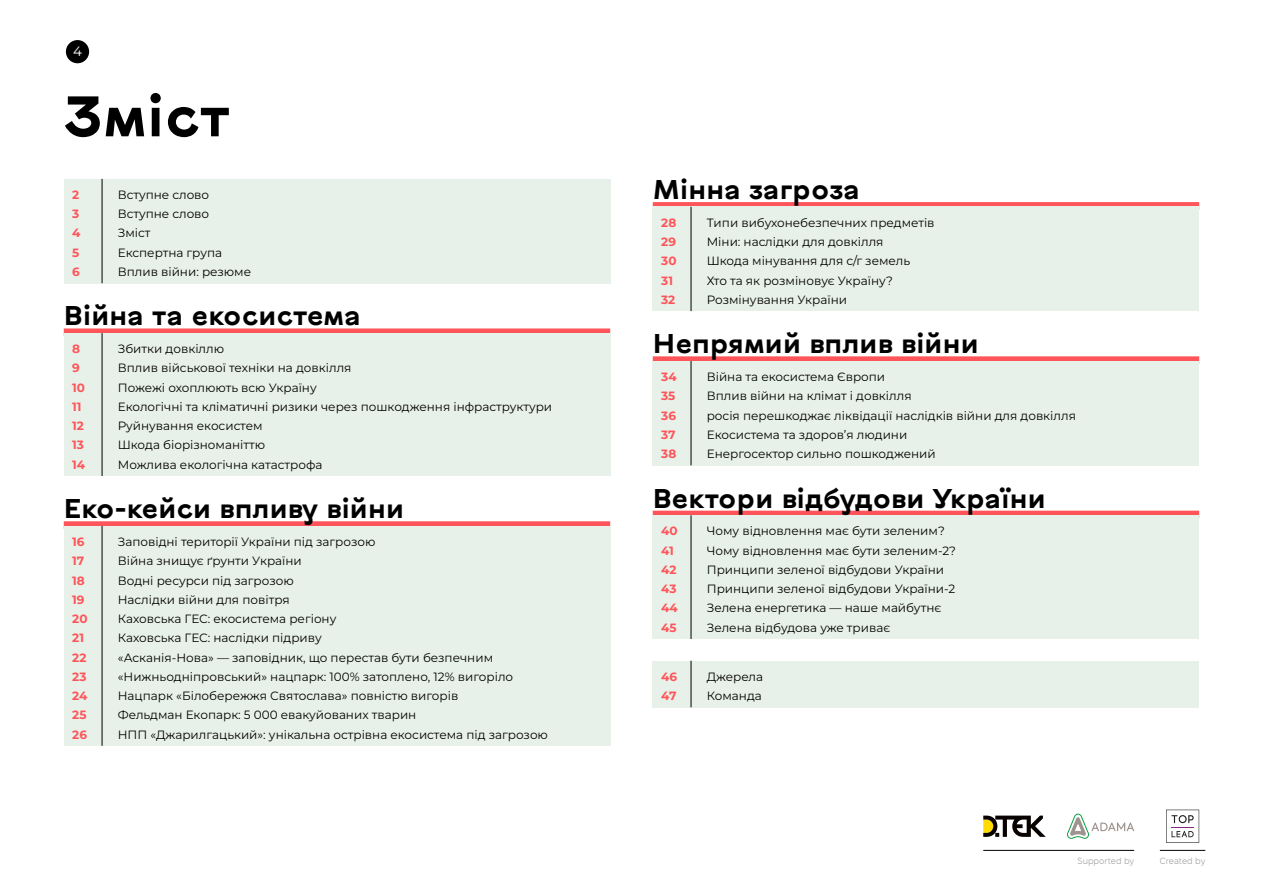
<style>
.page{position:relative;width:1263px;height:893px;background:#fff}
.page>*{position:absolute;margin:0;border:0;box-sizing:border-box;transform-origin:0 0}
.t1{font:700 57px "Vinnytsia Sans";letter-spacing:.01em;color:#000}
.t2{font:700 27px "Vinnytsia Sans";letter-spacing:.01em;color:#000}
.t3{font:13.5px "Montserrat";color:#fff}
.t4{font:12px "Montserrat";color:#000}
.t5{font:700 12px "Montserrat";color:#fe555a}
.t6{font:300 9px "Mac Paw Fixel Text";color:#9d9d9c}
</style>
<div class="page">
<div style="left:64px;top:179px;width:546px;height:104px;background:#e8f1e9"></div>
<hr style="left:102px;top:179px;width:1px;height:104px;background:#000">
<div style="left:64px;top:328px;width:546px;height:8px;background:#fe555a"></div>
<div style="left:64px;top:333px;width:546px;height:143px;background:#e8f1e9"></div>
<hr style="left:102px;top:333px;width:1px;height:143px;background:#000">
<div style="left:64px;top:521px;width:546px;height:8px;background:#fe555a"></div>
<div style="left:64px;top:526px;width:546px;height:220px;background:#e8f1e9"></div>
<hr style="left:102px;top:526px;width:1px;height:220px;background:#000">
<svg style="left:653px;top:202px;width:546px;height:5px;fill:#fe555a"></svg>
<div style="left:653px;top:207px;width:546px;height:104px;background:#e8f1e9"></div>
<hr style="left:691px;top:207px;width:1px;height:104px;background:#000">
<div style="left:653px;top:356px;width:546px;height:8px;background:#fe555a"></div>
<div style="left:653px;top:361px;width:546px;height:104px;background:#e8f1e9"></div>
<hr style="left:691px;top:361px;width:1px;height:104px;background:#000">
<div style="left:653px;top:511px;width:546px;height:7px;background:#fe555a"></div>
<div style="left:653px;top:515px;width:546px;height:124px;background:#e8f1e9"></div>
<hr style="left:691px;top:515px;width:1px;height:124px;background:#000">
<div style="left:653px;top:661px;width:546px;height:46px;background:#e8f1e9"></div>
<hr style="left:691px;top:661px;width:1px;height:46px;background:#000">
<div style="left:66px;top:40px;width:23px;height:23px;background:#000;border-radius:50%"></div>
<hr style="left:983px;top:850px;width:151px;height:1px;background:#000">
<hr style="left:1160px;top:850px;width:45px;height:1px;background:#000">
<svg style="left:1166px;top:810px;width:33px;height:33px"></svg>
<svg style="left:1067px;top:814px;width:67px;height:25px"></svg>
<svg style="left:983px;top:816px;width:63px;height:21px"></svg>
<p class="t3" style="left:73px;top:42px;width:10px">4</p>
<h1 class="t1" style="left:64px;top:77px;width:168px">Зміст</h1>
<p class="t5" style="left:72px;top:187px;width:9px">2</p>
<p class="t4" style="left:118px;top:187px;width:93px">Вступне слово</p>
<p class="t5" style="left:72px;top:206px;width:9px">3</p>
<p class="t4" style="left:118px;top:206px;width:93px">Вступне слово</p>
<p class="t5" style="left:72px;top:225px;width:10px">4</p>
<p class="t4" style="left:118px;top:225px;width:34px">Зміст</p>
<p class="t5" style="left:72px;top:244px;width:9px">5</p>
<p class="t4" style="left:118px;top:244px;width:106px">Експертна група</p>
<p class="t5" style="left:72px;top:264px;width:9px">6</p>
<p class="t4" style="left:118px;top:264px;width:135px">Вплив війни: резюме</p>
<h2 class="t2" style="left:64px;top:297px;width:298px">Війна та екосистема</h2>
<p class="t5" style="left:72px;top:341px;width:9px">8</p>
<p class="t4" style="left:118px;top:341px;width:108px">Збитки довкіллю</p>
<p class="t5" style="left:72px;top:360px;width:9px">9</p>
<p class="t4" style="left:118px;top:360px;width:235px">Вплив військової техніки на довкілля</p>
<p class="t5" style="left:72px;top:379px;width:14px">10</p>
<p class="t4" style="left:118px;top:379px;width:200px">Пожежі охоплюють всю Україну</p>
<p class="t5" style="left:72px;top:399px;width:11px">11</p>
<p class="t4" style="left:118px;top:399px;width:436px">Екологічні та кліматичні ризики через пошкодження інфраструктури</p>
<p class="t5" style="left:72px;top:418px;width:13px">12</p>
<p class="t4" style="left:118px;top:418px;width:146px">Руйнування екосистем</p>
<p class="t5" style="left:72px;top:437px;width:13px">13</p>
<p class="t4" style="left:118px;top:437px;width:149px">Шкода біорізноманіттю</p>
<p class="t5" style="left:72px;top:456px;width:14px">14</p>
<p class="t4" style="left:118px;top:456px;width:206px">Можлива екологічна катастрофа</p>
<h2 class="t2" style="left:64px;top:490px;width:342px">Еко-кейси впливу війни</h2>
<p class="t5" style="left:72px;top:534px;width:14px">16</p>
<p class="t4" style="left:118px;top:534px;width:259px">Заповідні території України під загрозою</p>
<p class="t5" style="left:72px;top:553px;width:14px">17</p>
<p class="t4" style="left:118px;top:553px;width:185px">Війна знищує ґрунти України</p>
<p class="t5" style="left:72px;top:572px;width:14px">18</p>
<p class="t4" style="left:118px;top:572px;width:177px">Водні ресурси під загрозою</p>
<p class="t5" style="left:72px;top:591px;width:14px">19</p>
<p class="t4" style="left:118px;top:591px;width:173px">Наслідки війни для повітря</p>
<p class="t5" style="left:72px;top:611px;width:17px">20</p>
<p class="t4" style="left:118px;top:611px;width:220px">Каховська ГЕС: екосистема регіону</p>
<p class="t5" style="left:72px;top:630px;width:13px">21</p>
<p class="t4" style="left:118px;top:630px;width:206px">Каховська ГЕС: наслідки підриву</p>
<p class="t5" style="left:72px;top:649px;width:16px">22</p>
<p class="t4" style="left:118px;top:649px;width:377px">«Асканія-Нова» — заповідник, що перестав бути безпечним</p>
<p class="t5" style="left:72px;top:668px;width:16px">23</p>
<p class="t4" style="left:118px;top:668px;width:397px">«Нижньодніпровський» нацпарк: 100% затоплено, 12% вигоріло</p>
<p class="t5" style="left:72px;top:688px;width:17px">24</p>
<p class="t4" style="left:118px;top:688px;width:342px">Нацпарк «Білобережжя Святослава» повністю вигорів</p>
<p class="t5" style="left:72px;top:707px;width:16px">25</p>
<p class="t4" style="left:118px;top:707px;width:300px">Фельдман Екопарк: 5 000 евакуйованих тварин</p>
<p class="t5" style="left:72px;top:726px;width:16px">26</p>
<p class="t4" style="left:118px;top:726px;width:432px">НПП «Джарилгацький»: унікальна острівна екосистема під загрозою</p>
<h2 class="t2" style="left:653px;top:171px;width:209px">Мінна загроза</h2>
<p class="t5" style="left:661px;top:215px;width:16px">28</p>
<p class="t4" style="left:707px;top:215px;width:229px">Типи вибухонебезпечних предметів</p>
<p class="t5" style="left:661px;top:234px;width:16px">29</p>
<p class="t4" style="left:707px;top:234px;width:178px">Міни: наслідки для довкілля</p>
<p class="t5" style="left:661px;top:253px;width:17px">30</p>
<p class="t4" style="left:707px;top:253px;width:205px">Шкода мінування для с/г земель</p>
<p class="t5" style="left:661px;top:272px;width:13px">31</p>
<p class="t4" style="left:707px;top:272px;width:188px">Хто та як розміновує Україну?</p>
<p class="t5" style="left:661px;top:292px;width:16px">32</p>
<p class="t4" style="left:707px;top:292px;width:142px">Розмінування України</p>
<h2 class="t2" style="left:653px;top:325px;width:327px">Непрямий вплив війни</h2>
<p class="t5" style="left:661px;top:369px;width:17px">34</p>
<p class="t4" style="left:707px;top:369px;width:180px">Війна та екосистема Європи</p>
<p class="t5" style="left:661px;top:388px;width:16px">35</p>
<p class="t4" style="left:707px;top:388px;width:206px">Вплив війни на клімат і довкілля</p>
<p class="t5" style="left:661px;top:407px;width:16px">36</p>
<p class="t4" style="left:707px;top:407px;width:371px">росія перешкоджає ліквідації наслідків війни для довкілля</p>
<p class="t5" style="left:661px;top:427px;width:16px">37</p>
<p class="t4" style="left:707px;top:427px;width:202px">Екосистема та здоров’я людини</p>
<p class="t5" style="left:661px;top:446px;width:17px">38</p>
<p class="t4" style="left:707px;top:446px;width:230px">Енергосектор сильно пошкоджений</p>
<h2 class="t2" style="left:653px;top:479px;width:394px">Вектори відбудови України</h2>
<p class="t5" style="left:661px;top:523px;width:18px">40</p>
<p class="t4" style="left:707px;top:523px;width:240px">Чому відновлення має бути зеленим?</p>
<p class="t5" style="left:661px;top:542px;width:14px">41</p>
<p class="t4" style="left:707px;top:542px;width:251px">Чому відновлення має бути зеленим-2?</p>
<p class="t5" style="left:661px;top:562px;width:17px">42</p>
<p class="t4" style="left:707px;top:562px;width:239px">Принципи зеленої відбудови України</p>
<p class="t5" style="left:661px;top:581px;width:17px">43</p>
<p class="t4" style="left:707px;top:581px;width:250px">Принципи зеленої відбудови України-2</p>
<p class="t5" style="left:661px;top:600px;width:18px">44</p>
<p class="t4" style="left:707px;top:600px;width:236px">Зелена енергетика — наше майбутнє</p>
<p class="t5" style="left:661px;top:619px;width:17px">45</p>
<p class="t4" style="left:707px;top:619px;width:185px">Зелена відбудова уже триває</p>
<p class="t5" style="left:661px;top:669px;width:17px">46</p>
<p class="t4" style="left:707px;top:669px;width:58px">Джерела</p>
<p class="t5" style="left:661px;top:688px;width:17px">47</p>
<p class="t4" style="left:707px;top:688px;width:57px">Команда</p>
<p class="t6" style="left:1077px;top:855px;width:58px">Supported by</p>
<p class="t6" style="left:1160px;top:855px;width:47px">Created by</p>
</div>
